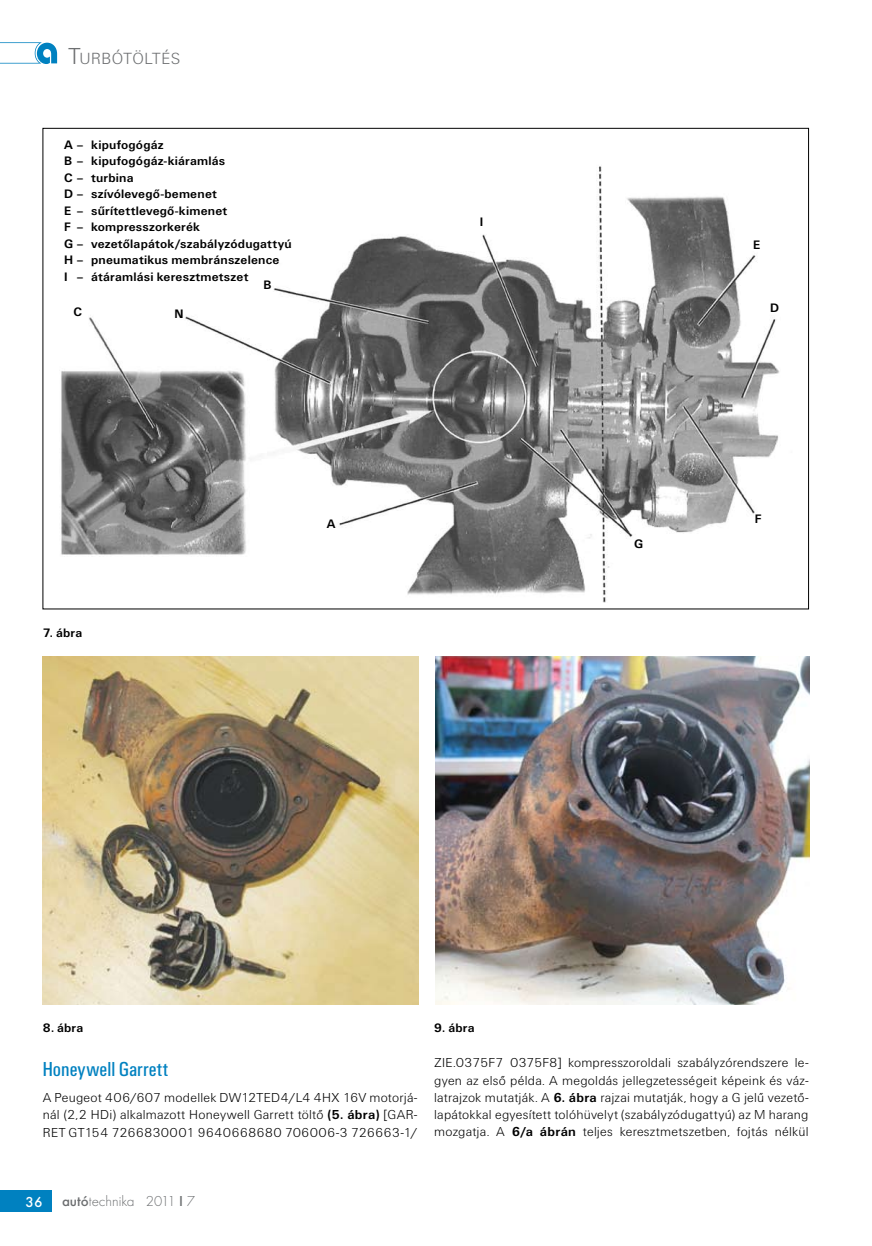
<style>
.page{position:relative;width:872px;height:1246px;background:#fff}
.page>*{position:absolute;margin:0;border:0;box-sizing:border-box;transform-origin:0 0}
.t1{font:21px "U001 Con";color:#0081c0}
.t2{font:16.8px "U001 Lig";letter-spacing:.03em;color:#6d6f71}
.t3{font:300 15px "Futura TOT";color:#6d6f71}
.t4{font:500 15px "Futura TOT";color:#fff}
.t5{font:13.5px/17.2px "U001 Lig";letter-spacing:.015em;color:#000;text-align:justify}
.t6{font:700 12.75px/16.5px "U001";letter-spacing:.015em;color:#000}
.s1{font-size:24px}
.s2{font-family:"U001";font-weight:700}
.s3{font-weight:500}
</style>
<div class="page">
<div style="left:0;top:1191px;width:51px;height:21px;background:#0081c0"></div>
<svg style="left:0;top:42px;width:57px;height:22px"></svg>
<img style="left:61px;top:166px;width:719px;height:437px">
<img style="left:43px;top:656px;width:375px;height:349px">
<img style="left:435px;top:657px;width:374px;height:348px">
<p class="t2" style="left:68px;top:49px;width:113px"><span class="s1">T</span>URBÓTÖLTÉS</p>
<p class="t6" style="left:64px;top:137px;width:229px">A – kipufogógáz<br>B – kipufogógáz-kiáramlás<br>C – turbina<br>D – szívólevegő-bemenet<br>E – sűrítettlevegő-kimenet<br>F – kompresszorkerék<br>G – vezetőlapátok/szabályzódugattyú<br>H – pneumatikus membránszelence<br>I – átáramlási keresztmetszet</p>
<p class="t6" style="left:263px;top:276px;width:10px">B</p>
<p class="t6" style="left:73px;top:304px;width:10px">C</p>
<p class="t6" style="left:174px;top:306px;width:11px">N</p>
<p class="t6" style="left:43px;top:624px;width:41px">7. ábra</p>
<p class="t6" style="left:327px;top:515px;width:10px">A</p>
<p class="t6" style="left:480px;top:214px;width:5px">I</p>
<p class="t6" style="left:634px;top:535px;width:11px">G</p>
<p class="t6" style="left:753px;top:237px;width:9px">E</p>
<p class="t6" style="left:770px;top:300px;width:11px">D</p>
<p class="t6" style="left:754px;top:510px;width:8px">F</p>
<p class="t6" style="left:43px;top:1020px;width:42px">8. ábra</p>
<p class="t6" style="left:434px;top:1020px;width:42px">9. ábra</p>
<p class="t1" style="left:43px;top:1057px;width:127px">Honeywell Garrett</p>
<p class="t5" style="left:43px;top:1089px;width:376px">A Peugeot 406/607 modellek DW12TED4/L4 4HX 16V motorjá&shy;nál (2,2 HDi) alkalmazott Honeywell Garrett töltő <span class="s2">(5. ábra)</span> [GAR-RET GT154 7266830001 9640668680 706006-3 726663-1/</p>
<p class="t5" style="left:434px;top:1054px;width:376px">ZIE.0375F7 0375F8] kompresszoroldali szabályzórendszere le&shy;gyen az első példa. A megoldás jellegzetességeit képeink és váz&shy;latrajzok mutatják. A <span class="s2">6. ábra</span> rajzai mutatják, hogy a G jelű vezető&shy;lapátokkal egyesített tolóhüvelyt (szabályzódugattyú) az M harang mozgatja. A <span class="s2">6/a ábrán</span> teljes keresztmetszetben, fojtás nélkül</p>
<p class="t4" style="left:26px;top:1193px;width:19px">36</p>
<p class="t3" style="left:62px;top:1193px;width:135px"><span class="s3">autó</span>technika 2011 <span class="s3">I</span> 7</p>
</div>
